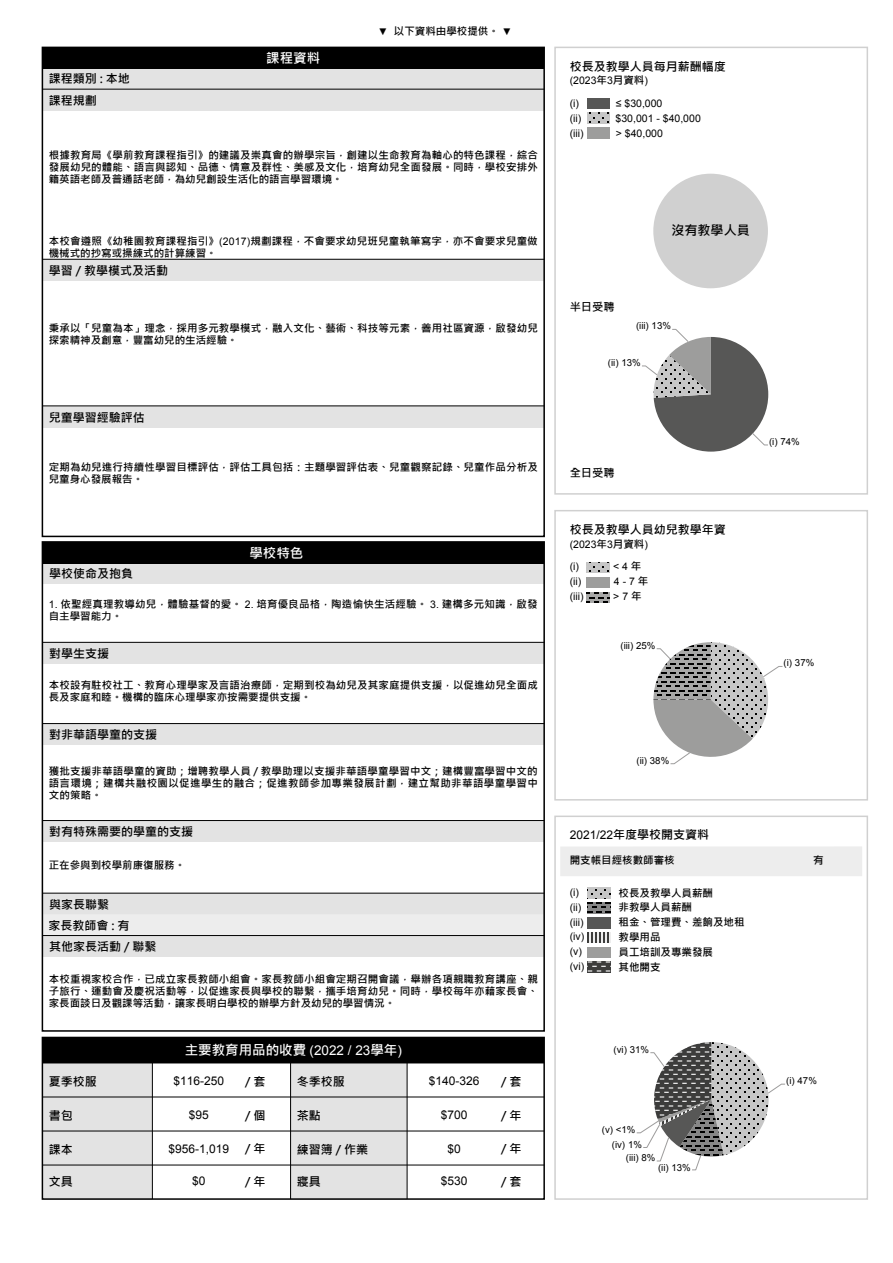
<style>
.page{position:relative;width:893px;height:1263px;background:#fff}
.page>*{position:absolute;margin:0;border:0;box-sizing:border-box;transform-origin:0 0}
.t1{font:700 13.5px "Microsoft Jheng Hei";color:#fff}
.t2{font:700 13.05px "Microsoft Jheng Hei";color:#000}
.t3{font:700 12px/20.9px "Microsoft Jheng Hei";color:#000}
.t4{font:12px "Arial";color:#000}
.t5{font:700 11.25px "Microsoft Jheng Hei";color:#000}
.t6{font:700 10.5px/12px "Microsoft Jheng Hei";letter-spacing:.015em;color:#000}
.t7{font:10.5px "Arial";color:#000}
.t8{font:9.6px "Arial";color:#000}
.s1{font-family:"Arial";font-weight:400;font-size:9.75px}
.s2{font-family:"Arial";font-weight:400}
.s3{font-family:"Microsoft Jheng Hei";font-weight:700}
</style>
<div class="page">
<div style="left:560px;top:846px;width:302px;height:30px;background:#ededed"></div>
<img style="left:588px;top:917px;width:22px;height:11px">
<svg style="left:588px;top:962px;width:22px;height:10px"></svg>
<svg style="left:588px;top:932px;width:22px;height:11px"></svg>
<svg style="left:588px;top:902px;width:22px;height:11px"></svg>
<svg style="left:588px;top:888px;width:22px;height:10px"></svg>
<div style="left:554px;top:815px;width:314px;height:385px;border:2px solid #d0d0d0"></div>
<div style="left:554px;top:510px;width:314px;height:290px;border:2px solid #d0d0d0"></div>
<svg style="left:587px;top:592px;width:22px;height:11px"></svg>
<svg style="left:587px;top:562px;width:22px;height:11px"></svg>
<div style="left:554px;top:47px;width:314px;height:448px;border:2px solid #d0d0d0"></div>
<img style="left:587px;top:98px;width:23px;height:11px">
<svg style="left:587px;top:113px;width:23px;height:11px"></svg>
<div style="left:653px;top:174px;width:115px;height:114px;background:#d0d0d0;border-radius:50%"></div>
<svg style="left:642px;top:329px;width:127px;height:123px"></svg>
<svg style="left:653px;top:642px;width:130px;height:122px"></svg>
<svg style="left:636px;top:1042px;width:149px;height:128px"></svg>
<div style="left:291px;top:1063px;width:116px;height:136px;background:#e3e3e3"></div>
<div style="left:42px;top:1063px;width:110px;height:136px;background:#e3e3e3"></div>
<div style="left:42px;top:1037px;width:503px;height:163px;border:2px solid #000"></div>
<hr style="left:42px;top:1096px;width:502px;height:1px;background:#000">
<hr style="left:42px;top:1165px;width:502px;height:1px;background:#000">
<hr style="left:42px;top:1130px;width:502px;height:1px;background:#000">
<div style="left:42px;top:1037px;width:502px;height:26px;background:#000"></div>
<hr style="left:152px;top:1063px;width:1px;height:136px;background:#000">
<hr style="left:290px;top:1063px;width:1px;height:136px;background:#000">
<hr style="left:407px;top:1063px;width:1px;height:136px;background:#000">
<div style="left:43px;top:643px;width:501px;height:21px;background:#e3e3e3"></div>
<hr style="left:43px;top:642px;width:501px;height:1px;background:#000">
<div style="left:43px;top:893px;width:501px;height:22px;background:#e3e3e3"></div>
<div style="left:42px;top:914px;width:502px;height:21px;background:#ededed"></div>
<hr style="left:43px;top:893px;width:501px;height:1px;background:#000">
<div style="left:43px;top:562px;width:501px;height:22px;background:#e3e3e3"></div>
<div style="left:43px;top:542px;width:501px;height:21px;background:#000"></div>
<div style="left:43px;top:936px;width:501px;height:21px;background:#e3e3e3"></div>
<hr style="left:43px;top:935px;width:501px;height:1px;background:#000">
<div style="left:43px;top:724px;width:501px;height:21px;background:#e3e3e3"></div>
<hr style="left:43px;top:723px;width:501px;height:1px;background:#000">
<div style="left:43px;top:821px;width:501px;height:21px;background:#e3e3e3"></div>
<hr style="left:43px;top:820px;width:501px;height:1px;background:#000">
<div style="left:42px;top:541px;width:503px;height:491px;border:2px solid #000"></div>
<div style="left:42px;top:260px;width:502px;height:21px;background:#e3e3e3"></div>
<hr style="left:42px;top:259px;width:502px;height:1px;background:#000">
<div style="left:42px;top:406px;width:502px;height:22px;background:#e3e3e3"></div>
<hr style="left:42px;top:405px;width:502px;height:1px;background:#000">
<div style="left:42px;top:89px;width:502px;height:21px;background:#e3e3e3"></div>
<div style="left:42px;top:68px;width:502px;height:21px;background:#e3e3e3"></div>
<hr style="left:42px;top:89px;width:502px;height:1px;background:#000">
<div style="left:42px;top:47px;width:502px;height:22px;background:#000"></div>
<div style="left:42px;top:47px;width:503px;height:490px;border:2px solid #000"></div>
<p class="t3" style="left:49px;top:68px;width:83px">課程類別 : 本地</p>
<p class="t3" style="left:49px;top:90px;width:49px">課程規劃</p>
<p class="t1" style="left:266px;top:50px;width:55px">課程資料</p>
<p class="t6" style="left:378px;top:25px;width:135px"><span class="s1">▼</span> 以下資料由學校提供。 <span class="s1">▼</span></p>
<p class="t6" style="left:49px;top:149px;width:491px;text-align:justify">根據教育局《學前教育課程指引》的建議及崇真會的辦學宗旨，創建以生命教育為軸心的特色課程，綜合發展幼兒的體能、語言與認知、品德、情意及群性、美感及文化，培育幼兒全面發展。同時，學校安排外籍英語老師及普通話老師，為幼兒創設生活化的語言學習環境。</p>
<p class="t6" style="left:49px;top:235px;width:490px">本校會遵照《幼稚園教育課程指引》<span class="s2">(2017)</span>規劃課程，不會要求幼兒班兒童執筆寫字，亦不會要求兒童做機械式的抄寫或操練式的計算練習。</p>
<p class="t3" style="left:49px;top:260px;width:121px">學習 / 教學模式及活動</p>
<p class="t6" style="left:49px;top:322px;width:491px">秉承以「兒童為本」理念，採用多元教學模式，融入文化、藝術、科技等元素，善用社區資源，啟發幼兒探索精神及創意，豐富幼兒的生活經驗。</p>
<p class="t3" style="left:49px;top:407px;width:97px">兒童學習經驗評估</p>
<p class="t6" style="left:49px;top:461px;width:491px">定期為幼兒進行持續性學習目標評估，評估工具包括：主題學習評估表、兒童觀察記錄、兒童作品分析及兒童身心發展報告。</p>
<p class="t3" style="left:49px;top:563px;width:85px">學校使命及抱負</p>
<p class="t1" style="left:249px;top:545px;width:55px">學校特色</p>
<p class="t6" style="left:49px;top:598px;width:490px"><span class="s2">1.</span> 依聖經真理教導幼兒，體驗基督的愛。 <span class="s2">2.</span> 培育優良品格，陶造愉快生活經驗。 <span class="s2">3.</span> 建構多元知識，啟發自主學習能力。</p>
<p class="t3" style="left:49px;top:643px;width:62px">對學生支援</p>
<p class="t6" style="left:49px;top:679px;width:491px">本校設有駐校社工、教育心理學家及言語治療師，定期到校為幼兒及其家庭提供支援，以促進幼兒全面成長及家庭和睦。機構的臨床心理學家亦按需要提供支援。</p>
<p class="t3" style="left:49px;top:724px;width:109px">對非華語學童的支援</p>
<p class="t6" style="left:49px;top:765px;width:491px;text-align:justify">獲批支援非華語學童的資助；增聘教學人員 / 教學助理以支援非華語學童學習中文；建構豐富學習中文的語言環境；建構共融校園以促進學生的融合；促進教師參加專業發展計劃，建立幫助非華語學童學習中文的策略。</p>
<p class="t3" style="left:49px;top:821px;width:145px">對有特殊需要的學童的支援</p>
<p class="t6" style="left:49px;top:859px;width:138px">正在參與到校學前康復服務。</p>
<p class="t3" style="left:49px;top:894px;width:83px">與家長聯繫<br>家長教師會 : 有</p>
<p class="t3" style="left:49px;top:936px;width:109px">其他家長活動 / 聯繫</p>
<p class="t6" style="left:49px;top:973px;width:491px;text-align:justify">本校重視家校合作，已成立家長教師小組會。家長教師小組會定期召開會議，舉辦各項親職教育講座、親子旅行、運動會及慶祝活動等，以促進家長與學校的聯繫，攜手培育幼兒。同時，學校每年亦藉家長會、家長面談日及觀課等活動，讓家長明白學校的辦學方針及幼兒的學習情況。</p>
<p class="t1" style="left:185px;top:1041px;width:219px">主要教育用品的收費 <span class="s2">(2022 / 23</span>學年<span class="s2">)</span></p>
<p class="t3" style="left:245px;top:1071px;width:22px">/ 套</p>
<p class="t3" style="left:245px;top:1105px;width:22px">/ 個</p>
<p class="t3" style="left:245px;top:1138px;width:22px">/ 年</p>
<p class="t3" style="left:501px;top:1138px;width:22px">/ 年</p>
<p class="t3" style="left:49px;top:1071px;width:49px">夏季校服</p>
<p class="t3" style="left:297px;top:1071px;width:49px">冬季校服</p>
<p class="t3" style="left:49px;top:1105px;width:25px">書包</p>
<p class="t3" style="left:297px;top:1105px;width:25px">茶點</p>
<p class="t3" style="left:49px;top:1139px;width:25px">課本</p>
<p class="t3" style="left:297px;top:1139px;width:73px">練習簿 / 作業</p>
<p class="t3" style="left:49px;top:1171px;width:25px">文具</p>
<p class="t3" style="left:297px;top:1171px;width:25px">寢具</p>
<p class="t3" style="left:501px;top:1071px;width:22px">/ 套</p>
<p class="t4" style="left:173px;top:1073px;width:52px">$116-250</p>
<p class="t4" style="left:189px;top:1107px;width:22px">$95</p>
<p class="t4" style="left:168px;top:1141px;width:62px">$956-1,019</p>
<p class="t4" style="left:429px;top:1073px;width:52px">$140-326</p>
<p class="t4" style="left:441px;top:1107px;width:28px">$700</p>
<p class="t4" style="left:447px;top:1141px;width:15px">$0</p>
<p class="t3" style="left:501px;top:1105px;width:22px">/ 年</p>
<p class="t3" style="left:245px;top:1171px;width:22px">/ 年</p>
<p class="t3" style="left:501px;top:1171px;width:22px">/ 套</p>
<p class="t4" style="left:192px;top:1173px;width:15px">$0</p>
<p class="t4" style="left:441px;top:1173px;width:28px">$530</p>
<p class="t3" style="left:570px;top:56px;width:157px">校長及教學人員每月薪酬幅度</p>
<p class="t7" style="left:570px;top:74px;width:80px">(2023<span class="s3">年</span>3<span class="s3">月資料</span>)</p>
<p class="t7" style="left:570px;top:97px;width:11px">(i)</p>
<p class="t7" style="left:616px;top:97px;width:48px">≤ $30,000</p>
<p class="t7" style="left:570px;top:127px;width:15px">(iii)</p>
<p class="t7" style="left:616px;top:127px;width:48px">&gt; $40,000</p>
<p class="t7" style="left:570px;top:112px;width:13px">(ii)</p>
<p class="t7" style="left:616px;top:112px;width:87px">$30,001 - $40,000</p>
<p class="t2" style="left:671px;top:222px;width:80px">沒有教學人員</p>
<p class="t5" style="left:570px;top:300px;width:46px">半日受聘</p>
<p class="t8" style="left:636px;top:320px;width:36px">(iii) 13%</p>
<p class="t8" style="left:608px;top:356px;width:34px">(ii) 13%</p>
<p class="t5" style="left:570px;top:465px;width:46px">全日受聘</p>
<p class="t3" style="left:570px;top:519px;width:157px">校長及教學人員幼兒教學年資</p>
<p class="t7" style="left:570px;top:537px;width:80px">(2023<span class="s3">年</span>3<span class="s3">月資料</span>)</p>
<p class="t7" style="left:570px;top:575px;width:13px">(ii)</p>
<p class="t7" style="left:614px;top:575px;width:36px">4 - 7 <span class="s3">年</span></p>
<p class="t7" style="left:570px;top:590px;width:15px">(iii)</p>
<p class="t7" style="left:613px;top:590px;width:30px">&gt; 7 <span class="s3">年</span></p>
<p class="t7" style="left:570px;top:560px;width:11px">(i)</p>
<p class="t7" style="left:613px;top:560px;width:30px">&lt; 4 <span class="s3">年</span></p>
<p class="t8" style="left:620px;top:639px;width:36px">(iii) 25%</p>
<p class="t8" style="left:769px;top:435px;width:32px">(i) 74%</p>
<p class="t8" style="left:784px;top:657px;width:32px">(i) 37%</p>
<p class="t8" style="left:636px;top:754px;width:34px">(ii) 38%</p>
<p class="t3" style="left:570px;top:824px;width:141px"><span class="s2">2021/22</span>年度學校開支資料</p>
<p class="t6" style="left:570px;top:854px;width:106px">開支帳目經核數師審核</p>
<p class="t7" style="left:570px;top:885px;width:11px">(i)</p>
<p class="t6" style="left:618px;top:887px;width:96px">校長及教學人員薪酬</p>
<p class="t7" style="left:570px;top:900px;width:13px">(ii)</p>
<p class="t6" style="left:618px;top:902px;width:75px">非教學人員薪酬</p>
<p class="t7" style="left:570px;top:915px;width:15px">(iii)</p>
<p class="t6" style="left:618px;top:916px;width:127px">租金、管理費、差餉及地租</p>
<p class="t7" style="left:570px;top:944px;width:14px">(v)</p>
<p class="t6" style="left:618px;top:946px;width:96px">員工培訓及專業發展</p>
<p class="t7" style="left:570px;top:959px;width:16px">(vi)</p>
<p class="t6" style="left:618px;top:961px;width:43px">其他開支</p>
<p class="t7" style="left:570px;top:930px;width:16px">(iv)</p>
<p class="t6" style="left:618px;top:931px;width:43px">教學用品</p>
<p class="t8" style="left:614px;top:1043px;width:37px">(vi) 31%</p>
<p class="t8" style="left:602px;top:1123px;width:35px">(v) &lt;1%</p>
<p class="t8" style="left:612px;top:1138px;width:32px">(iv) 1%</p>
<p class="t8" style="left:626px;top:1151px;width:31px">(iii) 8%</p>
<p class="t8" style="left:658px;top:1161px;width:34px">(ii) 13%</p>
<p class="t6" style="left:813px;top:854px;width:12px">有</p>
<p class="t8" style="left:786px;top:1074px;width:32px">(i) 47%</p>
</div>
